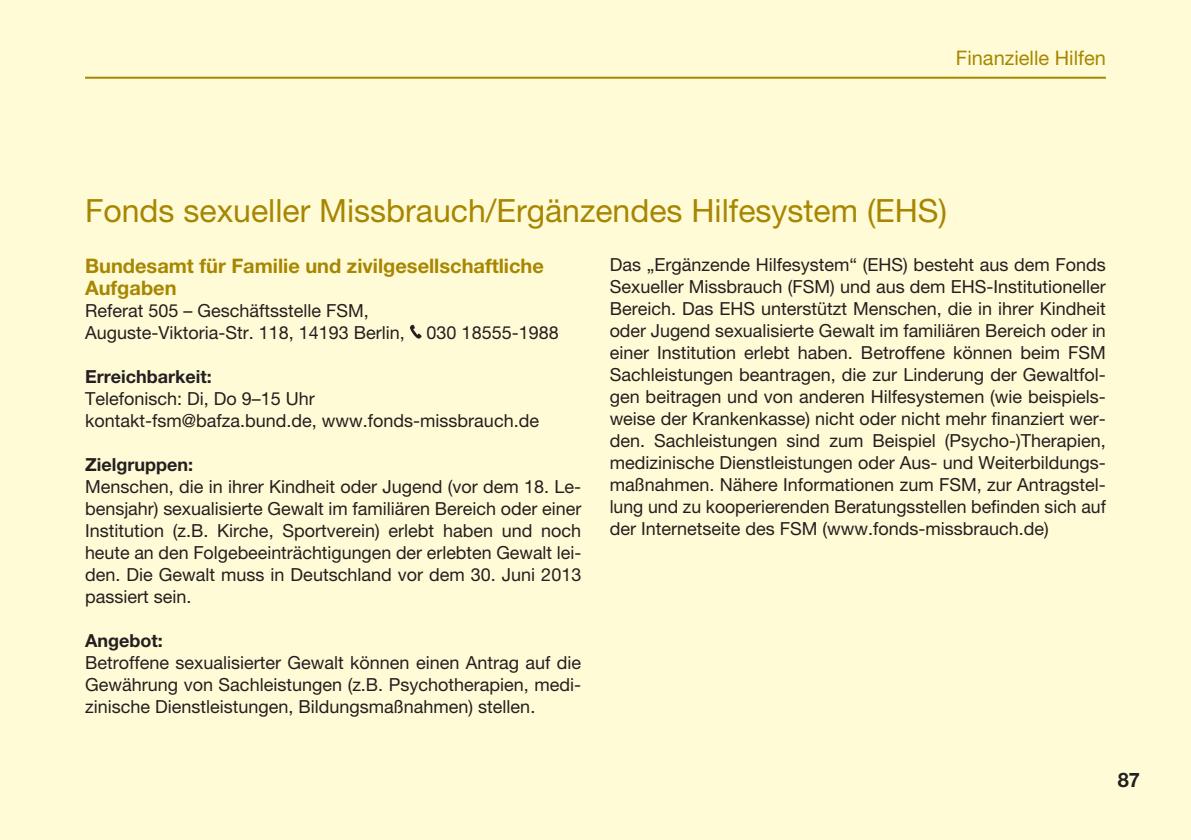
<style>
.page{position:relative;width:1191px;height:840px;background:#fff}
.page>*{position:absolute;margin:0;border:0;box-sizing:border-box;transform-origin:0 0}
.t1{font:32px "Helvetica Neue LT Pro";color:#a78602}
.t2{font:700 20px/22px "Helvetica Neue LT Pro";color:#a78602}
.t3{font:20px "Helvetica Neue LT Pro";color:#a78602}
.t4{font:700 20px "Helvetica Neue LT Pro";color:#231f20}
.t5{font:18px/22px "Helvetica Neue LT Pro";color:#231f20;text-align:justify}
.t6{font:700 18px "Helvetica Neue LT Pro";color:#231f20}
</style>
<div class="page">
<div style="left:0;top:0;width:1191px;height:839px;background:#fffbd6"></div>
<hr style="left:85px;top:77px;width:1021px;height:2px;background:#a78602">
<svg style="left:410px;top:324px;width:11px;height:15px"></svg>
<p class="t3" style="left:956px;top:46px;width:151px">Finanzielle Hilfen</p>
<h1 class="t1" style="left:85px;top:191px;width:863px">Fonds sexueller Missbrauch/Ergänzendes Hilfesystem (EHS)</h1>
<p class="t2" style="left:85px;top:254px;width:460px">Bundesamt für Familie und zivilgesellschaftliche<br>Aufgaben</p>
<p class="t5" style="left:85px;top:299px;width:475px">Referat 505 – Geschäftsstelle FSM,<br>Auguste-Viktoria-Str. 118, 14193 Berlin, 030 18555-1988</p>
<p class="t6" style="left:85px;top:365px;width:128px">Erreichbarkeit:</p>
<p class="t5" style="left:85px;top:387px;width:455px">Telefonisch: Di, Do 9–15 Uhr kontakt-fsm@bafza.bund.de, www.fonds-missbrauch.de</p>
<p class="t6" style="left:85px;top:453px;width:109px">Zielgruppen:</p>
<p class="t5" style="left:85px;top:475px;width:498px">Menschen, die in ihrer Kindheit oder Jugend (vor dem 18. Le&shy;bensjahr) sexualisierte Gewalt im familiären Bereich oder einer Institution (z.B. Kirche, Sportverein) erlebt haben und noch heute an den Folgebeeinträchtigungen der erlebten Gewalt lei&shy;den. Die Gewalt muss in Deutschland vor dem 30. Juni 2013 passiert sein.</p>
<p class="t6" style="left:85px;top:629px;width:79px">Angebot:</p>
<p class="t5" style="left:85px;top:651px;width:498px">Betroffene sexualisierter Gewalt können einen Antrag auf die Gewährung von Sachleistungen (z.B. Psychotherapien, medi&shy;zinische Dienstleistungen, Bildungsmaßnahmen) stellen.</p>
<p class="t5" style="left:609px;top:253px;width:498px">Das „Ergänzende Hilfesystem“ (EHS) besteht aus dem Fonds Sexueller Missbrauch (FSM) und aus dem EHS-Institutioneller Bereich. Das EHS unterstützt Menschen, die in ihrer Kindheit oder Jugend sexualisierte Gewalt im familiären Bereich oder in einer Institution erlebt haben. Betroffene können beim FSM Sachleistungen beantragen, die zur Linderung der Gewaltfol&shy;gen beitragen und von anderen Hilfesystemen (wie beispiels&shy;weise der Krankenkasse) nicht oder nicht mehr finanziert wer&shy;den. Sachleistungen sind zum Beispiel (Psycho-)Therapien, medizinische Dienstleistungen oder Aus- und Weiterbildungs&shy;maßnahmen. Nähere Informationen zum FSM, zur Antragstel&shy;lung und zu kooperierenden Beratungsstellen befinden sich auf der Internetseite des FSM (www.fonds-missbrauch.de)</p>
<p class="t4" style="left:1117px;top:767px;width:24px">87</p>
</div>
